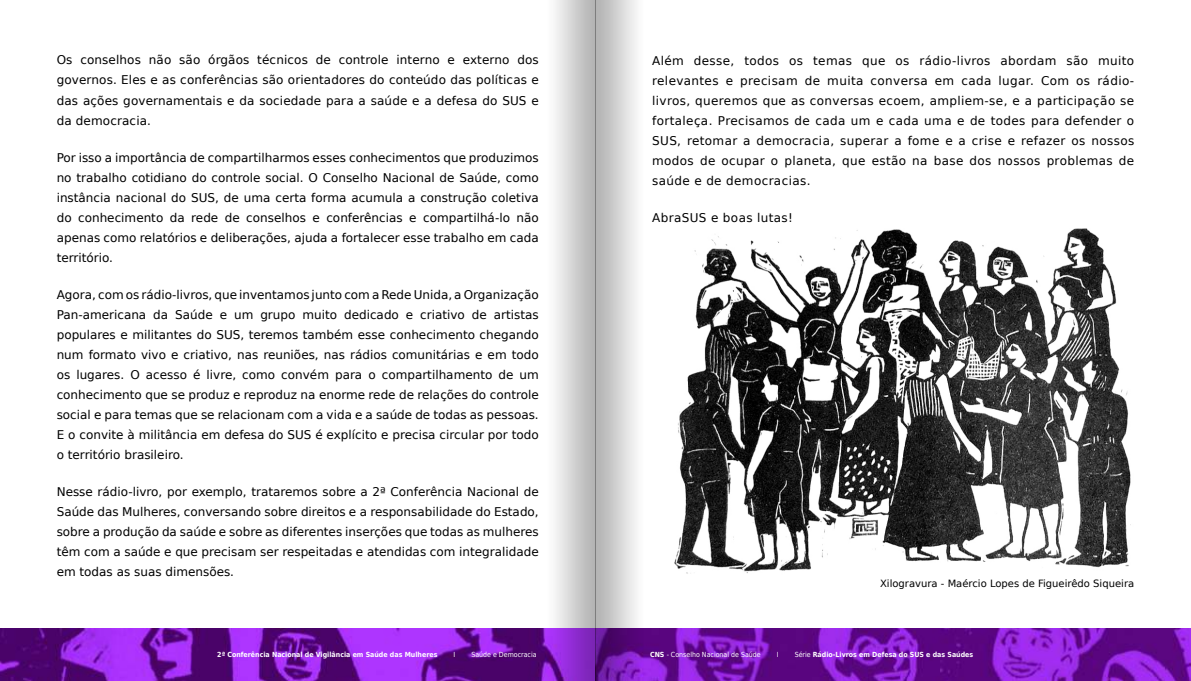
<style>
.page{position:relative;width:1191px;height:681px;background:#fff}
.page>*{position:absolute;margin:0;border:0;box-sizing:border-box;transform-origin:0 0}
.t1{font:12px/20px "DejaVu Sans";color:#000;text-align:justify}
.t2{font:12px "DejaVu Sans";letter-spacing:.03em;color:#000}
.t3{font:10px "DejaVu Sans";color:#000}
.t4{font:700 7px "DejaVu Sans Condensed";color:#fff}
.t5{font:7px "DejaVu Sans Condensed";color:#fff}
.s1{font-weight:700}
.s2{font-weight:400}
</style>
<div class="page">
<img style="left:0;top:628px;width:1191px;height:52px">
<img style="left:546px;top:0;width:99px;height:680px">
<img style="left:674px;top:228px;width:457px;height:346px">
<p class="t1" style="left:57px;top:50px;width:483px">Os conselhos não são órgãos técnicos de controle interno e externo dos governos. Eles e as conferências são orientadores do conteúdo das políticas e das ações governamentais e da sociedade para a saúde e a defesa do SUS e da democracia.</p>
<p class="t1" style="left:57px;top:147px;width:483px">Por isso a importância de compartilharmos esses conhecimentos que produzimos no trabalho cotidiano do controle social. O Conselho Nacional de Saúde, como instância nacional do SUS, de uma certa forma acumula a construção coletiva do conhecimento da rede de conselhos e conferências e compartilhá-lo não apenas como relatórios e deliberações, ajuda a fortalecer esse trabalho em cada território.</p>
<p class="t1" style="left:57px;top:284px;width:483px">Agora, com os rádio-livros, que inventamos junto com a Rede Unida, a Organização Pan-americana da Saúde e um grupo muito dedicado e criativo de artistas populares e militantes do SUS, teremos também esse conhecimento chegando num formato vivo e criativo, nas reuniões, nas rádios comunitárias e em todo os lugares. O acesso é livre, como convém para o compartilhamento de um conhecimento que se produz e reproduz na enorme rede de relações do controle social e para temas que se relacionam com a vida e a saúde de todas as pessoas.<br>E o convite à militância em defesa do SUS é explícito e precisa circular por todo o território brasileiro.</p>
<p class="t1" style="left:57px;top:481px;width:483px">Nesse rádio-livro, por exemplo, trataremos sobre a 2ª Conferência Nacional de Saúde das Mulheres, conversando sobre direitos e a responsabilidade do Estado, sobre a produção da saúde e sobre as diferentes inserções que todas as mulheres têm com a saúde e que precisam ser respeitadas e atendidas com integralidade em todas as suas dimensões.</p>
<p class="t1" style="left:652px;top:51px;width:483px">Além desse, todos os temas que os rádio-livros abordam são muito relevantes e precisam de muita conversa em cada lugar. Com os rádio&shy;livros, queremos que as conversas ecoem, ampliem-se, e a participação se fortaleça. Precisamos de cada um e cada uma e de todes para defender o SUS, retomar a democracia, superar a fome e a crise e refazer os nossos modos de ocupar o planeta, que estão na base dos nossos problemas de saúde e de democracias.</p>
<p class="t2" style="left:652px;top:207px;width:142px">AbraSUS e boas lutas!</p>
<p class="t3" style="left:880px;top:574px;width:256px">Xilogravura - Maércio Lopes de Figueirêdo Siqueira</p>
<p class="t4" style="left:217px;top:648px;width:222px">2ª Conferência Nacional de Vigilância em Saúde das Mulheres</p>
<p class="t5" style="left:453px;top:648px;width:3px">I</p>
<p class="t5" style="left:471px;top:648px;width:67px">Saúde e Democracia</p>
<p class="t5" style="left:650px;top:648px;width:112px"><span class="s1">CNS</span> - Conselho Nacional de Saúde</p>
<p class="t5" style="left:777px;top:648px;width:3px">I</p>
<p class="t4" style="left:794px;top:648px;width:180px"><span class="s2">Série</span> Rádio-Livros em Defesa do SUS e das Saúdes</p>
</div>
